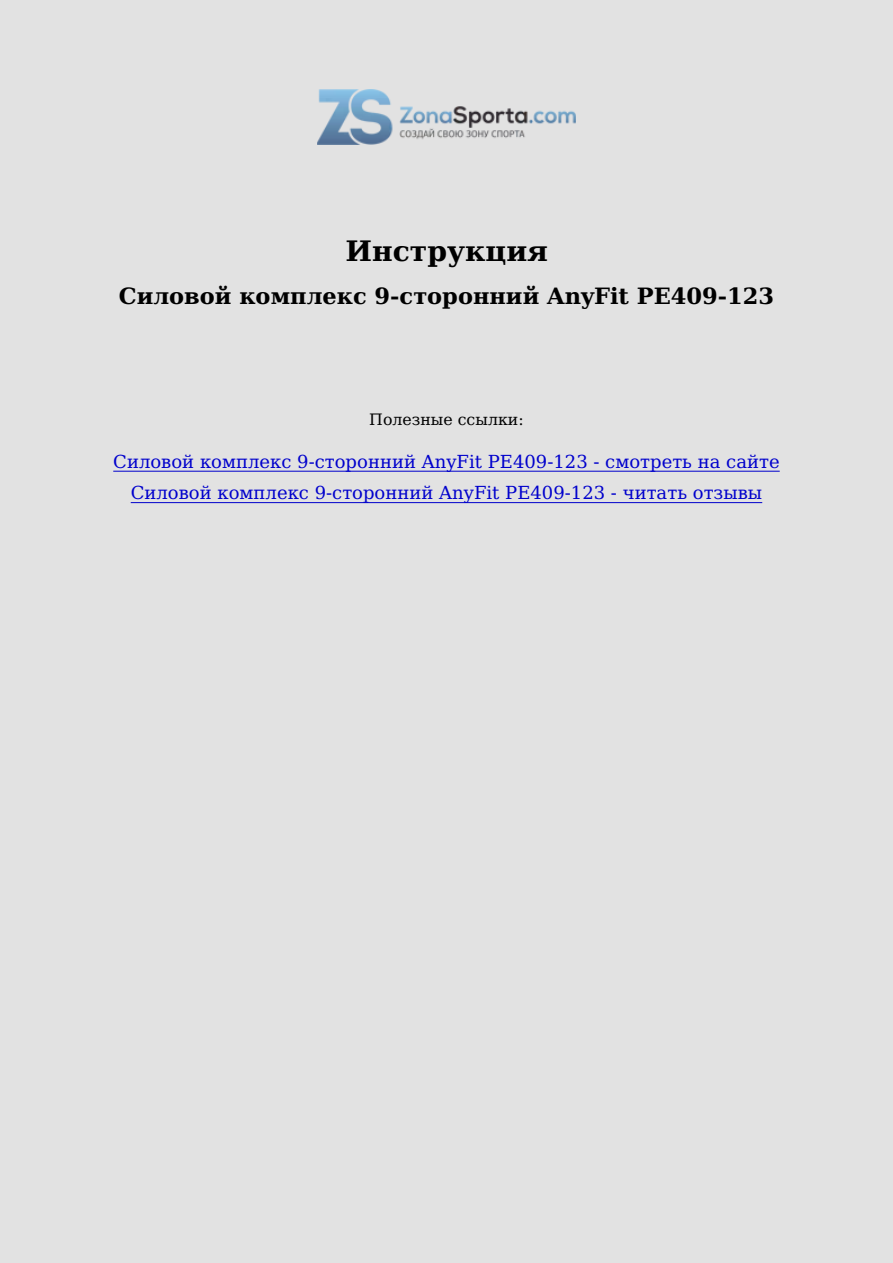
<style>
.page{position:relative;width:893px;height:1263px;background:#e2e2e2}
.page>*{position:absolute;margin:0;border:0;box-sizing:border-box;transform-origin:0 0}
.t1{font:700 28.2px "DejaVu Serif";color:#000}
.t2{font:700 22.5px "DejaVu Serif";color:#000}
.t3{font:18px/31.3px "DejaVu Serif";color:#00c;text-align:center}
.t4{font:15.75px "DejaVu Serif";color:#000}
</style>
<div class="page">
<img style="left:317px;top:89px;width:259px;height:55px">
<hr style="left:113px;top:471px;width:667px;height:1px;background:#00c">
<hr style="left:131px;top:502px;width:631px;height:1px;background:#00c">
<h1 class="t1" style="left:345px;top:229px;width:204px">Инструкция</h1>
<p class="t2" style="left:119px;top:278px;width:657px">Силовой комплекс 9-сторонний AnyFit PE409-123</p>
<p class="t4" style="left:369px;top:407px;width:156px">Полезные ссылки:</p>
<p class="t3" style="left:113px;top:445px;width:668px">Силовой комплекс 9-сторонний AnyFit PE409-123 - смотреть на сайте<br>Силовой комплекс 9-сторонний AnyFit PE409-123 - читать отзывы</p>
</div>
